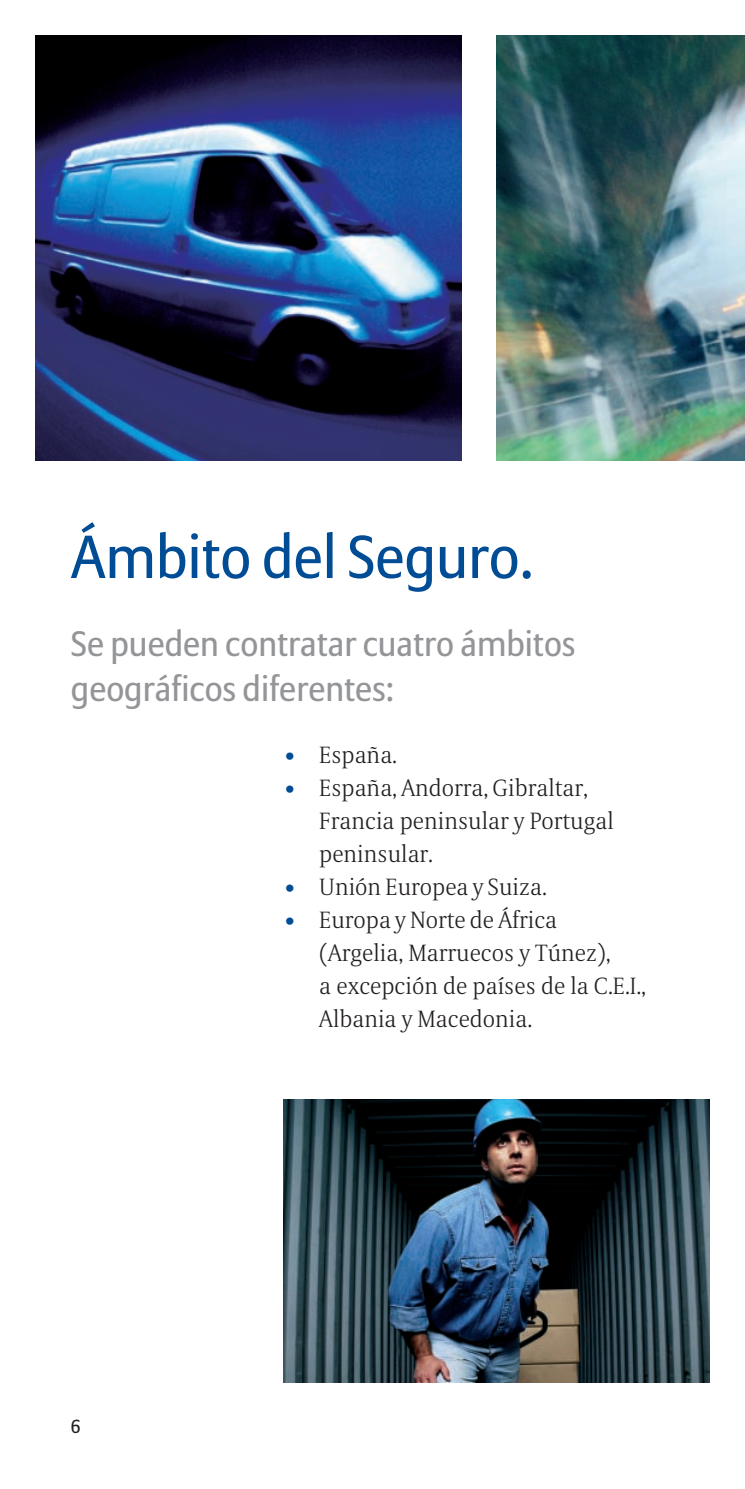
<style>
.page{position:relative;width:745px;height:1489px;background:#fff}
.page>*{position:absolute;margin:0;border:0;box-sizing:border-box;transform-origin:0 0}
.t1{font:60px "Allianz Sans";color:#014d95}
.t2{font:35px/45px "Allianz Sans";color:#939598}
.t3{font:300 23.5px/33px "Allianz Serif";color:#231f20}
.t4{font:18.75px "Allianz Sans";color:#231f20}
.s1{color:#014d95}
</style>
<div class="page">
<img style="left:496px;top:35px;width:248px;height:426px">
<img style="left:35px;top:35px;width:426px;height:426px">
<img style="left:283px;top:1099px;width:426px;height:283px">
<h1 class="t1" style="left:71px;top:522px;width:464px">Ámbito del Seguro.</h1>
<h2 class="t2" style="left:71px;top:621px;width:506px">Se pueden contratar cuatro ámbitos geográficos diferentes:</h2>
<p class="t3" style="left:283px;top:738px;width:115px"><span class="s1">•</span> España.</p>
<p class="t3" style="left:319px;top:771px;width:296px;text-indent:-35px"><span class="s1">•</span> España, Andorra, Gibraltar,<br>Francia peninsular y Portugal peninsular.</p>
<p class="t3" style="left:283px;top:870px;width:264px"><span class="s1">•</span> Unión Europea y Suiza.</p>
<p class="t3" style="left:319px;top:903px;width:328px;text-indent:-35px"><span class="s1">•</span> Europa y Norte de África (Argelia, Marruecos y Túnez),<br>a excepción de países de la C.E.I.,<br>Albania y Macedonia.</p>
<p class="t4" style="left:71px;top:1414px;width:11px">6</p>
</div>
